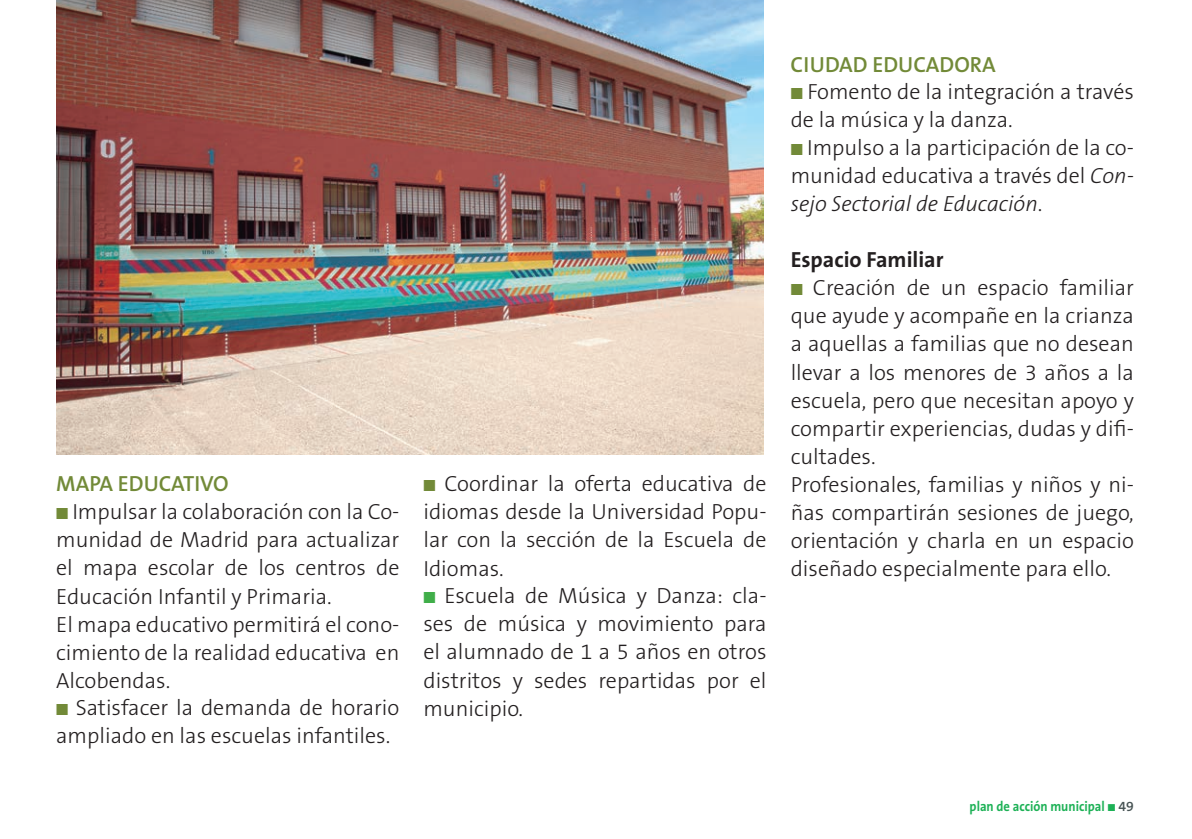
<style>
.page{position:relative;width:1192px;height:839px;background:#fff}
.page>*{position:absolute;margin:0;border:0;box-sizing:border-box;transform-origin:0 0}
.t1{font:300 22px/28px "The Sans B3";color:#231f20}
.t2{font:600 22px "The Sans B6";color:#728a38}
.t3{font:700 22px "The Sans B7";color:#231f20}
.t4{font:700 14px "The Sans B7";color:#1db156;scale:.9 1}
.s1{color:#728a38}
.s2{color:#40ae49}
.s3{font-style:italic}
.s4{font-family:"The Sans B6";font-weight:600;color:#475354}
</style>
<div class="page">
<img style="left:56px;top:0;width:707px;height:454px">
<p class="t2" style="left:56px;top:472px;width:174px">MAPA EDUCATIVO</p>
<p class="t1" style="left:56px;top:499px;width:345px"><span class="s1">■</span> Impulsar la colaboración con la Co&shy;munidad de Madrid para actualizar el mapa escolar de los centros de<br>Educación Infantil y Primaria.<br>El mapa educativo permitirá el cono&shy;cimiento de la realidad educativa en<br>Alcobendas.</p>
<p class="t1" style="left:56px;top:695px;width:345px"><span class="s1">■</span> Satisfacer la demanda de horario ampliado en las escuelas infantiles.</p>
<p class="t1" style="left:423px;top:471px;width:344px;text-align:justify"><span class="s1">■</span> Coordinar la oferta educativa de idiomas desde la Universidad Popu&shy;lar con la sección de la Escuela de Idiomas.</p>
<p class="t1" style="left:423px;top:583px;width:344px;text-align:justify"><span class="s2">■</span> Escuela de Música y Danza: cla&shy;ses de música y movimiento para el alumnado de 1 a 5 años en otros distritos y sedes repartidas por el municipio.</p>
<p class="t2" style="left:790px;top:52px;width:207px">CIUDAD EDUCADORA</p>
<p class="t1" style="left:790px;top:79px;width:345px"><span class="s1">■</span> Fomento de la integración a través de la música y la danza.</p>
<p class="t1" style="left:790px;top:135px;width:345px;text-align:justify"><span class="s1">■</span> Impulso a la participación de la co&shy;munidad educativa a través del <span class="s3">Con&shy;sejo Sectorial de Educación</span>.</p>
<p class="t3" style="left:790px;top:248px;width:154px">Espacio Familiar</p>
<p class="t1" style="left:790px;top:275px;width:345px"><span class="s1">■</span> Creación de un espacio familiar que ayude y acompañe en la crianza a aquellas a familias que no desean llevar a los menores de 3 años a la escuela, pero que necesitan apoyo y compartir experiencias, dudas y difi&shy;cultades.<br>Profesionales, familias y niños y ni&shy;ñas compartirán sesiones de juego, orientación y charla en un espacio diseñado especialmente para ello.</p>
<p class="t4" style="left:969px;top:798px;width:184px">plan de acción municipal ■ <span class="s4">49</span></p>
</div>
